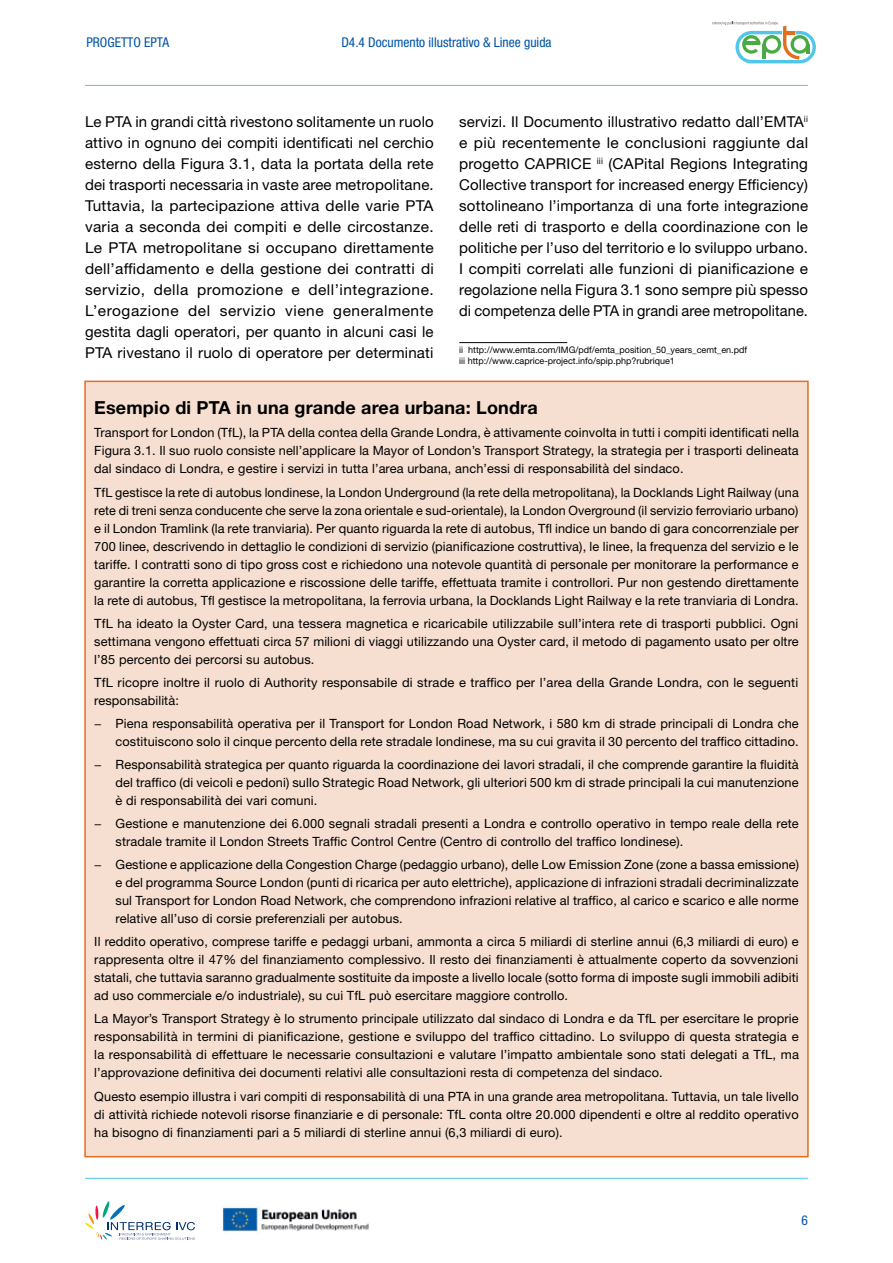
<style>
.page{position:relative;width:893px;height:1263px;background:#fff}
.page>*{position:absolute;margin:0;border:0;box-sizing:border-box;transform-origin:0 0}
.t1{font:700 18px "Helvetica Neue LT Std";letter-spacing:.01em;color:#000}
.t2{font:15px/21px "Helvetica Neue LT Std";letter-spacing:.01em;color:#000;text-align:justify}
.t3{font:condensed 13.5px "Helvetica Neue LT Std";color:#0054a4}
.t4{font:12.75px/18px "Helvetica Neue LT Std";letter-spacing:.01em;color:#000;text-align:justify}
.t5{font:9px/10.8px "Helvetica Neue LT Std";color:#000}
</style>
<div class="page">
<svg style="left:85px;top:1201px;width:110px;height:39px"></svg>
<img style="left:223px;top:1206px;width:146px;height:27px">
<hr style="left:85px;top:85px;width:723px;height:1px;background:#50c7e8">
<hr style="left:85px;top:1178px;width:723px;height:1px;background:#50c7e8">
<svg style="left:712px;top:22px;width:104px;height:41px"></svg>
<hr style="left:459px;top:342px;width:108px;height:1px;background:#000">
<div style="left:85px;top:381px;width:723px;height:776px;background:#f6dfd0"></div>
<p class="t3" style="left:86px;top:35px;width:84px">PROGETTO EPTA</p>
<p class="t3" style="left:341px;top:35px;width:212px">D4.4 Documento illustrativo &amp; Linee guida</p>
<p class="t2" style="left:85px;top:111px;width:350px">Le PTA in grandi città rivestono solitamente un ruolo attivo in ognuno dei compiti identificati nel cerchio esterno della Figura 3.1, data la portata della rete dei trasporti necessaria in vaste aree metropolitane.<br>Tuttavia, la partecipazione attiva delle varie PTA varia a seconda dei compiti e delle circostanze.<br>Le PTA metropolitane si occupano direttamente dell’affidamento e della gestione dei contratti di servizio, della promozione e dell’integrazione.<br>L’erogazione del servizio viene generalmente gestita dagli operatori, per quanto in alcuni casi le PTA rivestano il ruolo di operatore per determinati</p>
<p class="t2" style="left:459px;top:111px;width:350px">servizi. Il Documento illustrativo redatto dall’EMTA<sup>ii </sup>e più recentemente le conclusioni raggiunte dal progetto CAPRICE <sup>iii</sup> (CAPital Regions Integrating Collective transport for increased energy Efficiency) sottolineano l’importanza di una forte integrazione delle reti di trasporto e della coordinazione con le politiche per l’uso del territorio e lo sviluppo urbano.<br>I compiti correlati alle funzioni di pianificazione e regolazione nella Figura 3.1 sono sempre più spesso di competenza delle PTA in grandi aree metropolitane.</p>
<p class="t5" style="left:459px;top:345px;width:289px">ii http://www.emta.com/IMG/pdf/emta_position_50_years_cemt_en.pdf iii http://www.caprice-project.info/spip.php?rubrique1</p>
<h1 class="t1" style="left:94px;top:397px;width:445px">Esempio di PTA in una grande area urbana: Londra</h1>
<p class="t4" style="left:94px;top:424px;width:706px">Transport for London (TfL), la PTA della contea della Grande Londra, è attivamente coinvolta in tutti i compiti identificati nella Figura 3.1. Il suo ruolo consiste nell’applicare la Mayor of London’s Transport Strategy, la strategia per i trasporti delineata dal sindaco di Londra, e gestire i servizi in tutta l’area urbana, anch’essi di responsabilità del sindaco.</p>
<p class="t4" style="left:94px;top:483px;width:706px">TfL gestisce la rete di autobus londinese, la London Underground (la rete della metropolitana), la Docklands Light Railway (una rete di treni senza conducente che serve la zona orientale e sud-orientale), la London Overground (il servizio ferroviario urbano) e il London Tramlink (la rete tranviaria). Per quanto riguarda la rete di autobus, Tfl indice un bando di gara concorrenziale per 700 linee, descrivendo in dettaglio le condizioni di servizio (pianificazione costruttiva), le linee, la frequenza del servizio e le tariffe. I contratti sono di tipo gross cost e richiedono una notevole quantità di personale per monitorare la performance e garantire la corretta applicazione e riscossione delle tariffe, effettuata tramite i controllori. Pur non gestendo direttamente la rete di autobus, Tfl gestisce la metropolitana, la ferrovia urbana, la Docklands Light Railway e la rete tranviaria di Londra.</p>
<p class="t4" style="left:94px;top:614px;width:706px">TfL ha ideato la Oyster Card, una tessera magnetica e ricaricabile utilizzabile sull’intera rete di trasporti pubblici. Ogni settimana vengono effettuati circa 57 milioni di viaggi utilizzando una Oyster card, il metodo di pagamento usato per oltre l’85 percento dei percorsi su autobus.</p>
<p class="t4" style="left:94px;top:673px;width:705px">TfL ricopre inoltre il ruolo di Authority responsabile di strade e traffico per l’area della Grande Londra, con le seguenti responsabilità:</p>
<p class="t4" style="left:94px;top:714px;width:706px;text-align:right">− Piena responsabilità operativa per il Transport for London Road Network, i 580 km di strade principali di Londra che costituiscono solo il cinque percento della rete stradale londinese, ma su cui gravita il 30 percento del traffico cittadino.</p>
<p class="t4" style="left:116px;top:755px;width:685px;text-indent:-21px">− Responsabilità strategica per quanto riguarda la coordinazione dei lavori stradali, il che comprende garantire la fluidità del traffico (di veicoli e pedoni) sullo Strategic Road Network, gli ulteriori 500 km di strade principali la cui manutenzione è di responsabilità dei vari comuni.</p>
<p class="t4" style="left:116px;top:814px;width:685px;text-indent:-21px">− Gestione e manutenzione dei 6.000 segnali stradali presenti a Londra e controllo operativo in tempo reale della rete stradale tramite il London Streets Traffic Control Centre (Centro di controllo del traffico londinese).</p>
<p class="t4" style="left:116px;top:855px;width:685px;text-indent:-21px">− Gestione e applicazione della Congestion Charge (pedaggio urbano), delle Low Emission Zone (zone a bassa emissione) e del programma Source London (punti di ricarica per auto elettriche), applicazione di infrazioni stradali decriminalizzate sul Transport for London Road Network, che comprendono infrazioni relative al traffico, al carico e scarico e alle norme relative all’uso di corsie preferenziali per autobus.</p>
<p class="t4" style="left:94px;top:933px;width:706px">Il reddito operativo, comprese tariffe e pedaggi urbani, ammonta a circa 5 miliardi di sterline annui (6,3 miliardi di euro) e rappresenta oltre il 47% del finanziamento complessivo. Il resto dei finanziamenti è attualmente coperto da sovvenzioni statali, che tuttavia saranno gradualmente sostituite da imposte a livello locale (sotto forma di imposte sugli immobili adibiti ad uso commerciale e/o industriale), su cui TfL può esercitare maggiore controllo.</p>
<p class="t4" style="left:94px;top:1010px;width:706px">La Mayor’s Transport Strategy è lo strumento principale utilizzato dal sindaco di Londra e da TfL per esercitare le proprie responsabilità in termini di pianificazione, gestione e sviluppo del traffico cittadino. Lo sviluppo di questa strategia e la responsabilità di effettuare le necessarie consultazioni e valutare l’impatto ambientale sono stati delegati a TfL, ma l’approvazione definitiva dei documenti relativi alle consultazioni resta di competenza del sindaco.</p>
<p class="t4" style="left:94px;top:1087px;width:706px">Questo esempio illustra i vari compiti di responsabilità di una PTA in una grande area metropolitana. Tuttavia, un tale livello di attività richiede notevoli risorse finanziarie e di personale: TfL conta oltre 20.000 dipendenti e oltre al reddito operativo ha bisogno di finanziamenti pari a 5 miliardi di sterline annui (6,3 miliardi di euro).</p>
<p class="t3" style="left:801px;top:1213px;width:8px">6</p>
</div>
